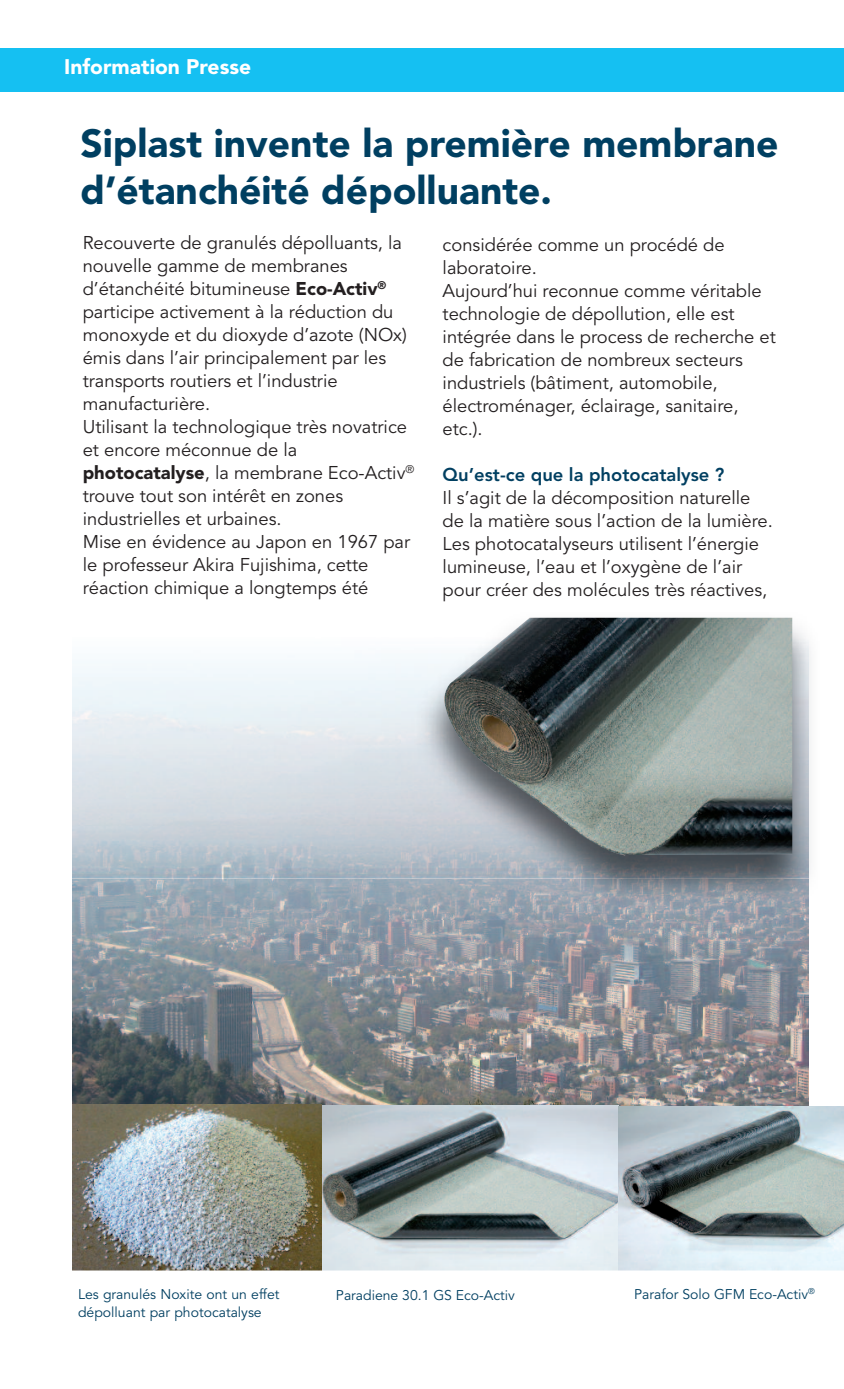
<style>
.page{position:relative;width:844px;height:1389px;background:#fff}
.page>*{position:absolute;margin:0;border:0;box-sizing:border-box;transform-origin:0 0}
.t1{font:900 38.85px/46.7px "Avenir";color:#003f61}
.t2{font:900 21px "Avenir";color:#fff}
.t3{font:18.38px/23.1px "Avenir";color:#231f20}
.t4{font:800 18.38px "Avenir";color:#003f61}
.t5{font:14px/17.5px "Avenir";color:#003f61}
.s1{font-weight:900}
</style>
<div class="page">
<img style="left:73px;top:878px;width:735px;height:227px">
<img style="left:73px;top:659px;width:329px;height:219px">
<img style="left:402px;top:617px;width:409px;height:302px">
<img style="left:444px;top:618px;width:348px;height:238px">
<div style="left:0;top:48px;width:843px;height:44px;background:#15c0f2"></div>
<img style="left:322px;top:1105px;width:487px;height:166px">
<img style="left:72px;top:1104px;width:250px;height:167px">
<svg style="left:618px;top:1106px;width:225px;height:165px;background:#9eabae"></svg>
<p class="t2" style="left:64px;top:58px;width:188px">Information Presse</p>
<h1 class="t1" style="left:80px;top:124px;width:699px">Siplast invente la première membrane d’étanchéité dépolluante.</h1>
<p class="t3" style="left:442px;top:235px;width:334px">considérée comme un procédé de laboratoire.<br>Aujourd’hui reconnue comme véritable technologie de dépollution, elle est intégrée dans le process de recherche et de fabrication de nombreux secteurs industriels (bâtiment, automobile, électroménager, éclairage, sanitaire, etc.).</p>
<p class="t4" style="left:442px;top:467px;width:283px">Qu’est-ce que la photocatalyse ?</p>
<p class="t3" style="left:442px;top:488px;width:331px">Il s’agit de la décomposition naturelle de la matière sous l’action de la lumière.<br>Les photocatalyseurs utilisent l’énergie lumineuse, l’eau et l’oxygène de l’air pour créer des molécules très réactives,</p>
<p class="t3" style="left:83px;top:233px;width:333px">Recouverte de granulés dépolluants, la nouvelle gamme de membranes d’étanchéité bitumineuse <span class="s1">Eco-Activ</span><sup>® </sup>participe activement à la réduction du monoxyde et du dioxyde d’azote (NOx) émis dans l’air principalement par les transports routiers et l’industrie manufacturière.<br>Utilisant la technologique très novatrice et encore méconnue de la <span class="s1">photocatalyse</span>, la membrane Eco-Activ<sup>® </sup>trouve tout son intérêt en zones industrielles et urbaines.<br>Mise en évidence au Japon en 1967 par le professeur Akira Fujishima, cette réaction chimique a longtemps été</p>
<p class="t5" style="left:78px;top:1287px;width:203px">Les granulés Noxite ont un effet dépolluant par photocatalyse</p>
<p class="t5" style="left:336px;top:1287px;width:180px">Paradiene 30.1 GS Eco-Activ</p>
<p class="t5" style="left:634px;top:1286px;width:182px">Parafor Solo GFM Eco-Activ<sup>®</sup></p>
</div>
